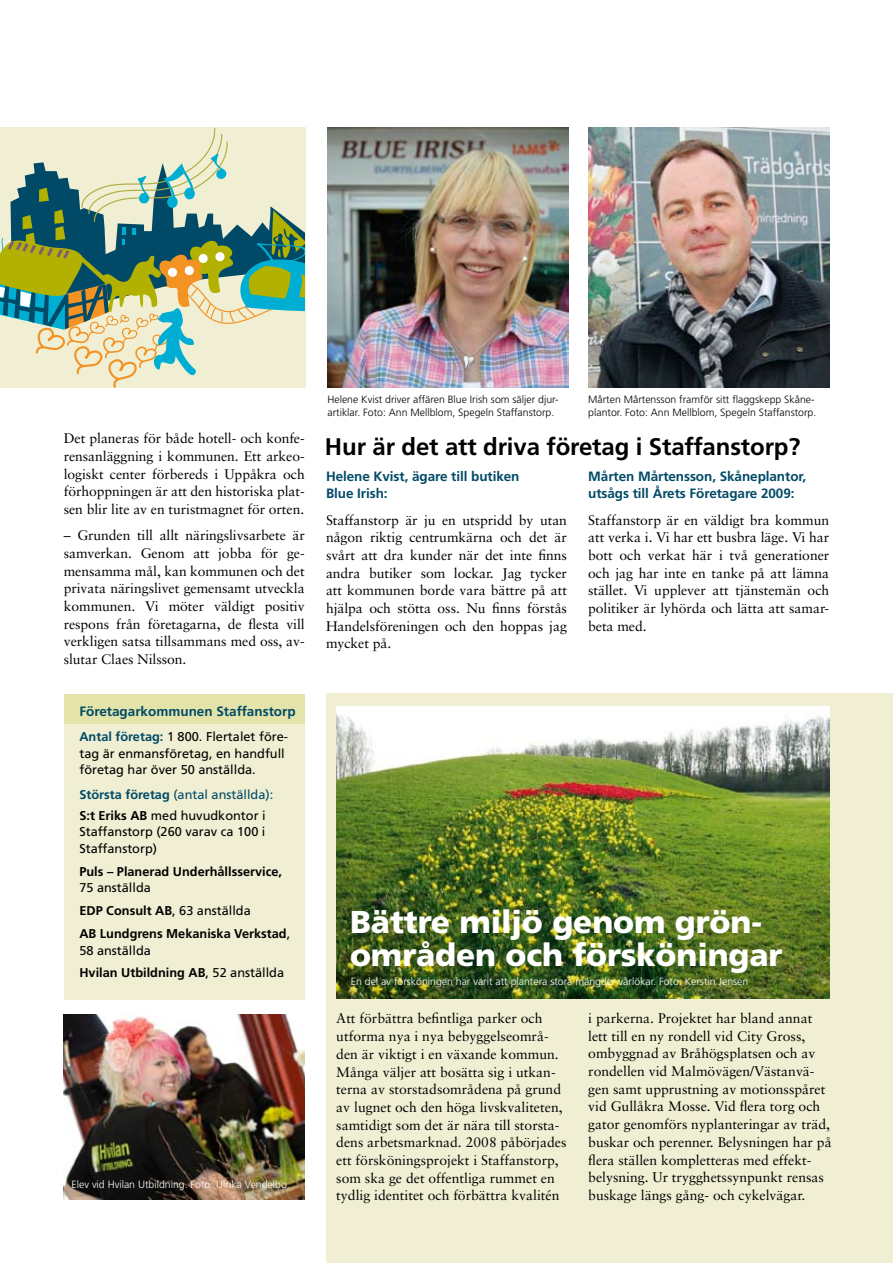
<style>
.page{position:relative;width:893px;height:1263px;background:#fff}
.page>*{position:absolute;margin:0;border:0;box-sizing:border-box;transform-origin:0 0}
.t1{font:900 31.5px/33px "Frutiger";letter-spacing:-.005em;color:#fff}
.t2{font:700 24px "Frutiger";letter-spacing:-.005em;color:#000}
.t3{font:13.95px/17.7px "Sabon";color:#000;text-align:justify}
.t4{font:700 13.5px/17.7px "Frutiger";letter-spacing:-.005em;color:#004a67}
.t5{font:12.75px/16.5px "Frutiger";color:#000}
.t6{font:700 12.75px/22.8px "Frutiger";color:#000}
.t7{font:12.75px/20.7px "Frutiger";color:#004a67}
.t8{font:300 10.5px/13.5px "Frutiger";color:#000}
.t9{font:300 10.5px "Frutiger";color:#fff}
.s1{font-weight:700;color:#004a67}
.s2{font-weight:700}
.s3{font-weight:700;color:#000}
.s4{color:#000}
.s5{font-weight:400}
</style>
<div class="page">
<img style="left:327px;top:128px;width:241px;height:260px">
<img style="left:588px;top:128px;width:241px;height:260px">
<div style="left:326px;top:693px;width:567px;height:570px;background:#f0efd3"></div>
<div style="left:64px;top:694px;width:241px;height:305px;background:#f0efd3"></div>
<div style="left:64px;top:694px;width:241px;height:30px;background:#e4e3a9"></div>
<img style="left:337px;top:706px;width:492px;height:292px">
<img style="left:64px;top:1014px;width:241px;height:185px">
<svg style="left:0;top:128px;width:305px;height:260px;background:#adc1a1"></svg>
<div style="left:168px;top:268px;width:9px;height:9px;background:#fff;border-radius:50%"></div>
<div style="left:185px;top:266px;width:9px;height:9px;background:#fff;border-radius:50%"></div>
<p class="t3" style="left:64px;top:429px;width:242px">Det planeras för både hotell- och konfe&shy;rensanläggning i kommunen. Ett arkeo&shy;logiskt center förbereds i Uppåkra och förhoppningen är att den historiska plat&shy;sen blir lite av en turistmagnet för orten.</p>
<p class="t3" style="left:64px;top:526px;width:242px">– Grunden till allt näringslivsarbete är samverkan. Genom att jobba för ge&shy;mensamma mål, kan kommunen och det privata näringslivet gemensamt utveckla kommunen. Vi möter väldigt positiv respons från företagarna, de flesta vill verkligen satsa tillsammans med oss, av&shy;slutar Claes Nilsson.</p>
<p class="t4" style="left:79px;top:702px;width:218px">Företagarkommunen Staffanstorp</p>
<p class="t5" style="left:79px;top:728px;width:210px"><span class="s1">Antal företag:</span> 1 800. Flertalet före&shy;tag är enmansföretag, en handfull företag har över 50 anställda.</p>
<p class="t7" style="left:79px;top:784px;width:195px"><span class="s2">Största företag</span> (antal anställda):<br><span class="s3">S:t Eriks AB</span> <span class="s4">med huvudkontor i</span></p>
<p class="t5" style="left:79px;top:824px;width:188px">Staffanstorp (260 varav ca 100 i<br>Staffanstorp)</p>
<p class="t6" style="left:79px;top:860px;width:204px">Puls – Planerad Underhållsservice,</p>
<p class="t6" style="left:79px;top:876px;width:212px"><span class="s5">75 anställda<br></span>EDP Consult AB<span class="s5">, 63 anställda<br></span>AB Lundgrens Mekaniska Verkstad<span class="s5">,</span></p>
<p class="t5" style="left:79px;top:938px;width:206px;line-height:22.8px">58 anställda<br><span class="s2">Hvilan Utbildning AB</span>, 52 anställda</p>
<p class="t9" style="left:72px;top:1178px;width:220px">Elev vid Hvilan Utbildning. Foto: Ulrika Vendelbo.</p>
<p class="t8" style="left:327px;top:392px;width:233px">Helene Kvist driver affären Blue Irish som säljer djur&shy;artiklar. Foto: Ann Mellblom, Spegeln Staffanstorp.</p>
<p class="t8" style="left:588px;top:392px;width:230px">Mårten Mårtensson framför sitt flaggskepp Skåne&shy;plantor. Foto: Ann Mellblom, Spegeln Staffanstorp.</p>
<h2 class="t2" style="left:325px;top:432px;width:477px">Hur är det att driva företag i Staffanstorp?</h2>
<p class="t4" style="left:326px;top:467px;width:195px">Helene Kvist, ägare till butiken<br>Blue Irish:</p>
<p class="t3" style="left:326px;top:511px;width:242px">Staffanstorp är ju en utspridd by utan någon riktig centrumkärna och det är svårt att dra kunder när det inte finns andra butiker som lockar. Jag tycker att kommunen borde vara bättre på att hjälpa och stötta oss. Nu finns förstås Handelsföreningen och den hoppas jag mycket på.</p>
<p class="t4" style="left:588px;top:467px;width:219px">Mårten Mårtensson, Skåneplantor, utsågs till Årets Företagare 2009:</p>
<p class="t3" style="left:588px;top:511px;width:242px">Staffanstorp är en väldigt bra kommun att verka i. Vi har ett busbra läge. Vi har bott och verkat här i två generationer och jag har inte en tanke på att lämna stället. Vi upplever att tjänstemän och politiker är lyhörda och lätta att samar&shy;beta med.</p>
<h1 class="t1" style="left:350px;top:905px;width:434px">Bättre miljö genom grön&shy;områden och försköningar</h1>
<p class="t9" style="left:351px;top:976px;width:399px">En del av försköningen har varit att plantera stora mängder vårlökar. Foto: Kerstin Jensen</p>
<p class="t3" style="left:336px;top:1009px;width:232px;text-align:left">Att förbättra befintliga parker och utforma nya i nya bebyggelseområ&shy;den är viktigt i en växande kommun.<br>Många väljer att bosätta sig i utkan&shy;terna av storstadsområdena på grund av lugnet och den höga livskvaliteten, samtidigt som det är nära till storsta&shy;dens arbetsmarknad. 2008 påbörjades ett försköningsprojekt i Staffanstorp, som ska ge det offentliga rummet en tydlig identitet och förbättra kvalitén</p>
<p class="t3" style="left:588px;top:1009px;width:245px;text-align:left">i parkerna. Projektet har bland annat lett till en ny rondell vid City Gross, ombyggnad av Bråhögsplatsen och av rondellen vid Malmövägen/Västanvä&shy;gen samt upprustning av motionsspåret vid Gullåkra Mosse. Vid flera torg och gator genomförs nyplanteringar av träd, buskar och perenner. Belysningen har på flera ställen kompletteras med effekt&shy;belysning. Ur trygghetssynpunkt rensas buskage längs gång- och cykelvägar.</p>
</div>
